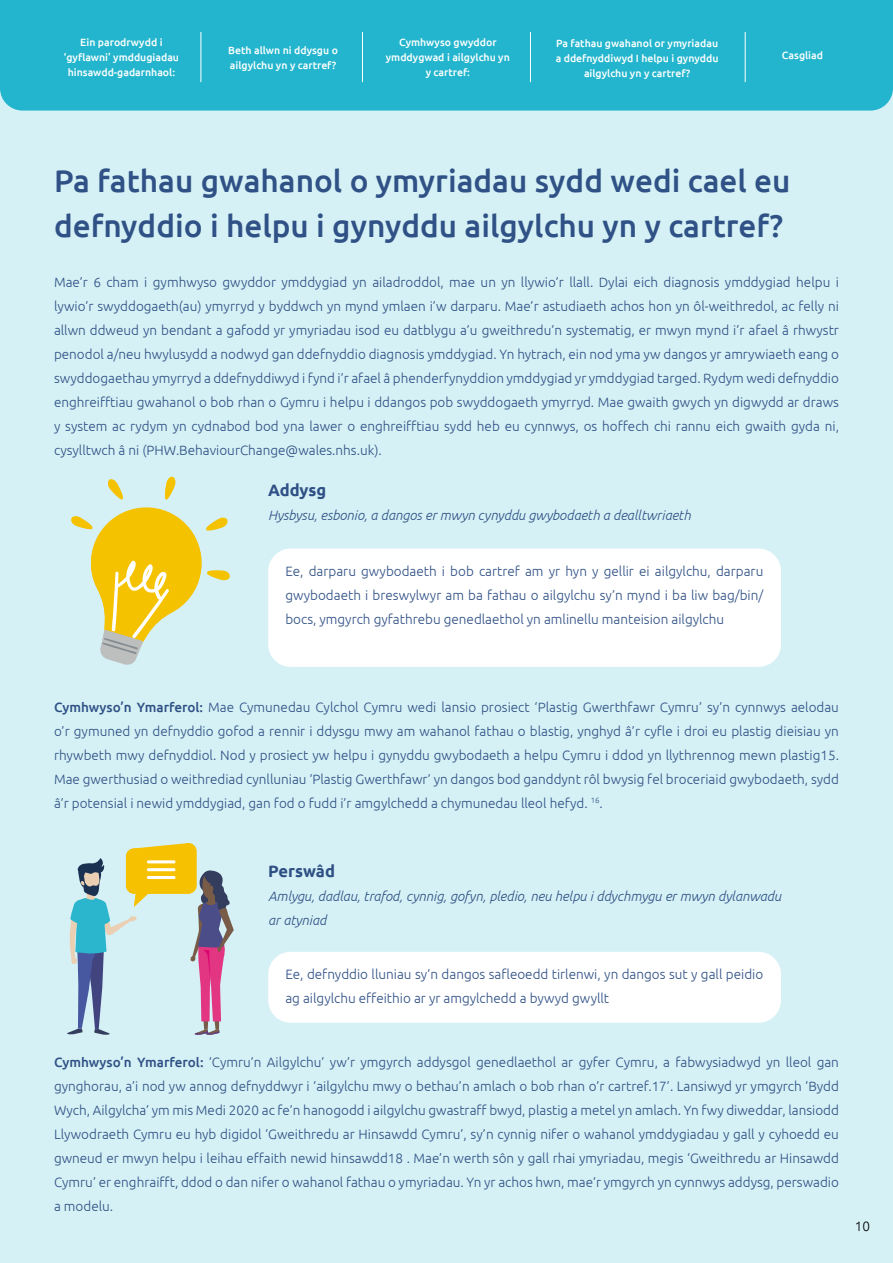
<style>
.page{position:relative;width:893px;height:1263px;background:#d5f1f5}
.page>*{position:absolute;margin:0;border:0;box-sizing:border-box;transform-origin:0 0}
.t1{font:500 31.5px/45px "Ubuntu";color:#2f5186}
.t2{font:700 16.5px "Ubuntu";color:#2f5085}
.t3{font:300 13.5px/24px "Ubuntu";color:#2f5085;text-align:justify}
.t4{font:italic 300 13.5px/24px "Ubuntu";color:#2f5085}
.t5{font:300 13.5px "Ubuntu";color:#000}
.t6{font:500 10.5px/15px "Ubuntu";color:#fff;text-align:center}
.s1{font-weight:500}
</style>
<div class="page">
<svg style="left:71px;top:476px;width:159px;height:189px"></svg>
<div style="left:268px;top:549px;width:513px;height:118px;background:#fff;border-radius:22px"></div>
<div style="left:268px;top:952px;width:513px;height:71px;background:#fff;border-radius:22px"></div>
<svg style="left:67px;top:843px;width:167px;height:192px"></svg>
<div style="left:0;top:0;width:893px;height:111px;background:#23b5cd"></div>
<hr style="left:201px;top:32px;width:1px;height:50px;background:#fff">
<hr style="left:362px;top:32px;width:1px;height:50px;background:#fff">
<hr style="left:530px;top:32px;width:1px;height:50px;background:#fff">
<hr style="left:745px;top:32px;width:1px;height:50px;background:#fff">
<p class="t6" style="left:64px;top:35px;width:117px">Ein parodrwydd i ‘gyflawni’ ymddugiadau hinsawdd-gadarnhaol:</p>
<p class="t6" style="left:228px;top:42px;width:111px;text-align:left">Beth allwn ni ddysgu o ailgylchu yn y cartref?</p>
<p class="t6" style="left:386px;top:35px;width:126px">Cymhwyso gwyddor ymddygwad i ailgylchu yn y cartref:</p>
<p class="t6" style="left:556px;top:35px;width:164px">Pa fathau gwahanol or ymyriadau a ddefnyddiwyd I helpu i gynyddu ailgylchu yn y cartref?</p>
<p class="t6" style="left:782px;top:47px;width:43px">Casgliad</p>
<h1 class="t1" style="left:54px;top:157px;width:738px">Pa fathau gwahanol o ymyriadau sydd wedi cael eu defnyddio i helpu i gynyddu ailgylchu yn y cartref?</h1>
<p class="t3" style="left:54px;top:269px;width:786px">Mae’r 6 cham i gymhwyso gwyddor ymddygiad yn ailadroddol, mae un yn llywio’r llall. Dylai eich diagnosis ymddygiad helpu i lywio’r swyddogaeth(au) ymyrryd y byddwch yn mynd ymlaen i’w darparu. Mae’r astudiaeth achos hon yn ôl-weithredol, ac felly ni allwn ddweud yn bendant a gafodd yr ymyriadau isod eu datblygu a’u gweithredu’n systematig, er mwyn mynd i’r afael â rhwystr penodol a/neu hwylusydd a nodwyd gan ddefnyddio diagnosis ymddygiad. Yn hytrach, ein nod yma yw dangos yr amrywiaeth eang o swyddogaethau ymyrryd a ddefnyddiwyd i fynd i’r afael â phenderfynyddion ymddygiad yr ymddygiad targed. Rydym wedi defnyddio enghreifftiau gwahanol o bob rhan o Gymru i helpu i ddangos pob swyddogaeth ymyrryd. Mae gwaith gwych yn digwydd ar draws y system ac rydym yn cydnabod bod yna lawer o enghreifftiau sydd heb eu cynnwys, os hoffech chi rannu eich gwaith gyda ni, cysylltwch â ni (PHW.BehaviourChange@wales.nhs.uk).</p>
<p class="t2" style="left:268px;top:480px;width:60px">Addysg</p>
<p class="t4" style="left:268px;top:503px;width:424px">Hysbysu, esbonio, a dangos er mwyn cynyddu gwybodaeth a dealltwriaeth</p>
<p class="t3" style="left:285px;top:559px;width:479px">Ee, darparu gwybodaeth i bob cartref am yr hyn y gellir ei ailgylchu, darparu gwybodaeth i breswylwyr am ba fathau o ailgylchu sy’n mynd i ba liw bag/bin/ bocs, ymgyrch gyfathrebu genedlaethol yn amlinellu manteision ailgylchu</p>
<p class="t3" style="left:54px;top:695px;width:786px"><span class="s1">Cymhwyso’n Ymarferol:</span> Mae Cymunedau Cylchol Cymru wedi lansio prosiect ‘Plastig Gwerthfawr Cymru’ sy’n cynnwys aelodau o’r gymuned yn defnyddio gofod a rennir i ddysgu mwy am wahanol fathau o blastig, ynghyd â’r cyfle i droi eu plastig dieisiau yn rhywbeth mwy defnyddiol. Nod y prosiect yw helpu i gynyddu gwybodaeth a helpu Cymru i ddod yn llythrennog mewn plastig15.<br>Mae gwerthusiad o weithrediad cynlluniau ‘Plastig Gwerthfawr’ yn dangos bod ganddynt rôl bwysig fel broceriaid gwybodaeth, sydd â’r potensial i newid ymddygiad, gan fod o fudd i’r amgylchedd a chymunedau lleol hefyd. <sup>16</sup>.</p>
<p class="t2" style="left:268px;top:861px;width:68px">Perswâd</p>
<p class="t4" style="left:268px;top:884px;width:514px">Amlygu, dadlau, trafod, cynnig, gofyn, pledio, neu helpu i ddychmygu er mwyn dylanwadu ar atyniad</p>
<p class="t3" style="left:285px;top:962px;width:479px">Ee, defnyddio lluniau sy’n dangos safleoedd tirlenwi, yn dangos sut y gall peidio ag ailgylchu effeithio ar yr amgylchedd a bywyd gwyllt</p>
<p class="t3" style="left:54px;top:1050px;width:786px"><span class="s1">Cymhwyso’n Ymarferol:</span> ‘Cymru’n Ailgylchu’ yw’r ymgyrch addysgol genedlaethol ar gyfer Cymru, a fabwysiadwyd yn lleol gan gynghorau, a’i nod yw annog defnyddwyr i ‘ailgylchu mwy o bethau’n amlach o bob rhan o’r cartref.17’. Lansiwyd yr ymgyrch ‘Bydd Wych, Ailgylcha’ ym mis Medi 2020 ac fe’n hanogodd i ailgylchu gwastraff bwyd, plastig a metel yn amlach. Yn fwy diweddar, lansiodd Llywodraeth Cymru eu hyb digidol ‘Gweithredu ar Hinsawdd Cymru’, sy’n cynnig nifer o wahanol ymddygiadau y gall y cyhoedd eu gwneud er mwyn helpu i leihau effaith newid hinsawdd18 . Mae’n werth sôn y gall rhai ymyriadau, megis ‘Gweithredu ar Hinsawdd Cymru’ er enghraifft, ddod o dan nifer o wahanol fathau o ymyriadau. Yn yr achos hwn, mae’r ymgyrch yn cynnwys addysg, perswadio a modelu.</p>
<p class="t5" style="left:855px;top:1218px;width:17px">10</p>
</div>
